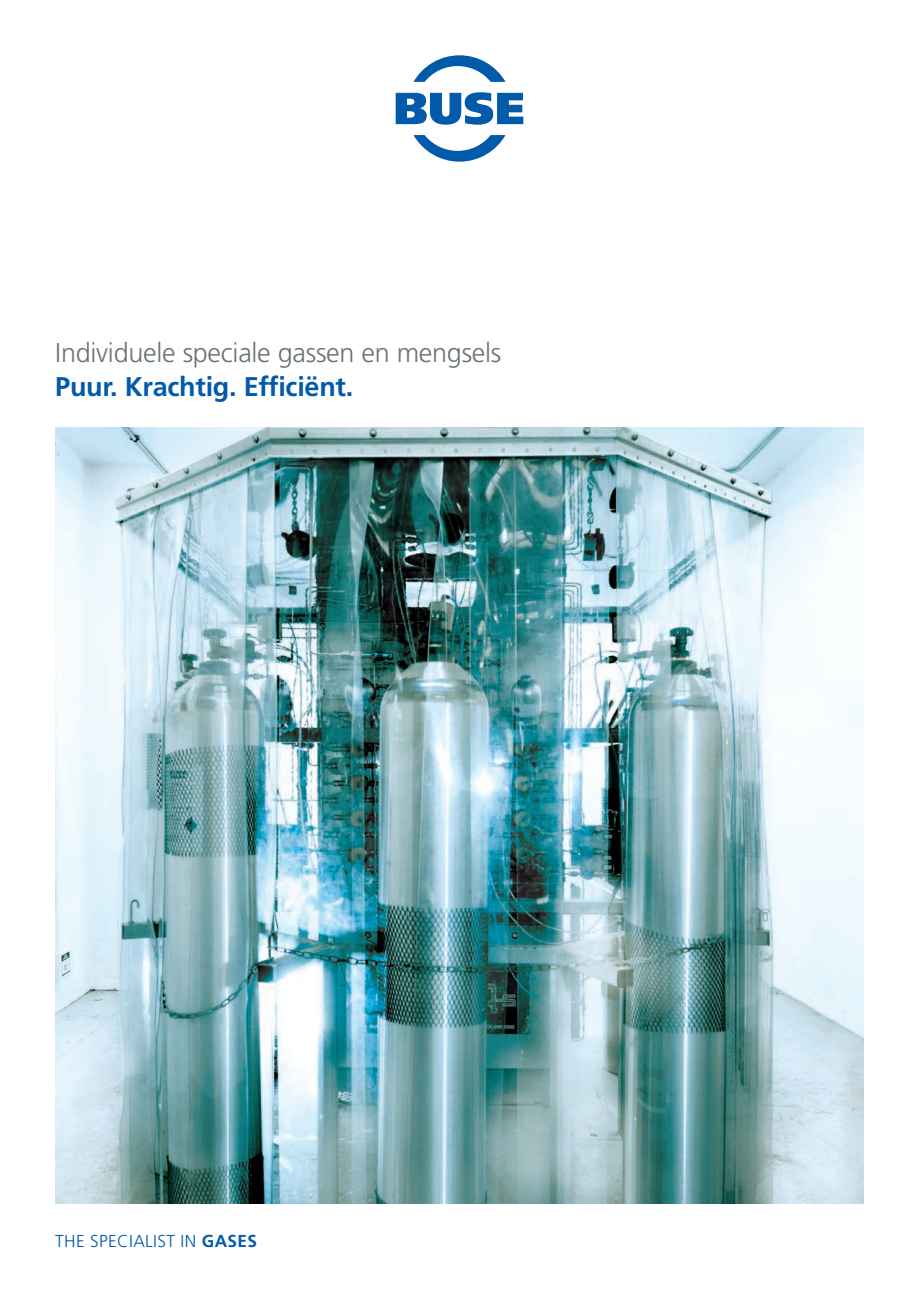
<style>
.page{position:relative;width:919px;height:1289px;background:#fff}
.page>*{position:absolute;margin:0;border:0;box-sizing:border-box;transform-origin:0 0}
.t1{font:300 27px "Frutiger";letter-spacing:-.01em;color:#697374}
.t2{font:700 27px "Frutiger";letter-spacing:-.01em;color:#015aaa}
.t3{font:300 17.25px "Frutiger";letter-spacing:.02em;color:#015aaa}
.s1{font-weight:700}
</style>
<div class="page">
<svg style="left:395px;top:55px;width:128px;height:107px"></svg>
<img style="left:55px;top:427px;width:808px;height:776px">
<p class="t1" style="left:55px;top:337px;width:447px">Individuele speciale gassen en mengsels</p>
<p class="t2" style="left:55px;top:370px;width:299px">Puur. Krachtig. Efficiënt.</p>
<p class="t3" style="left:55px;top:1230px;width:203px">THE SPECIALIST IN <span class="s1">GASES</span></p>
</div>
